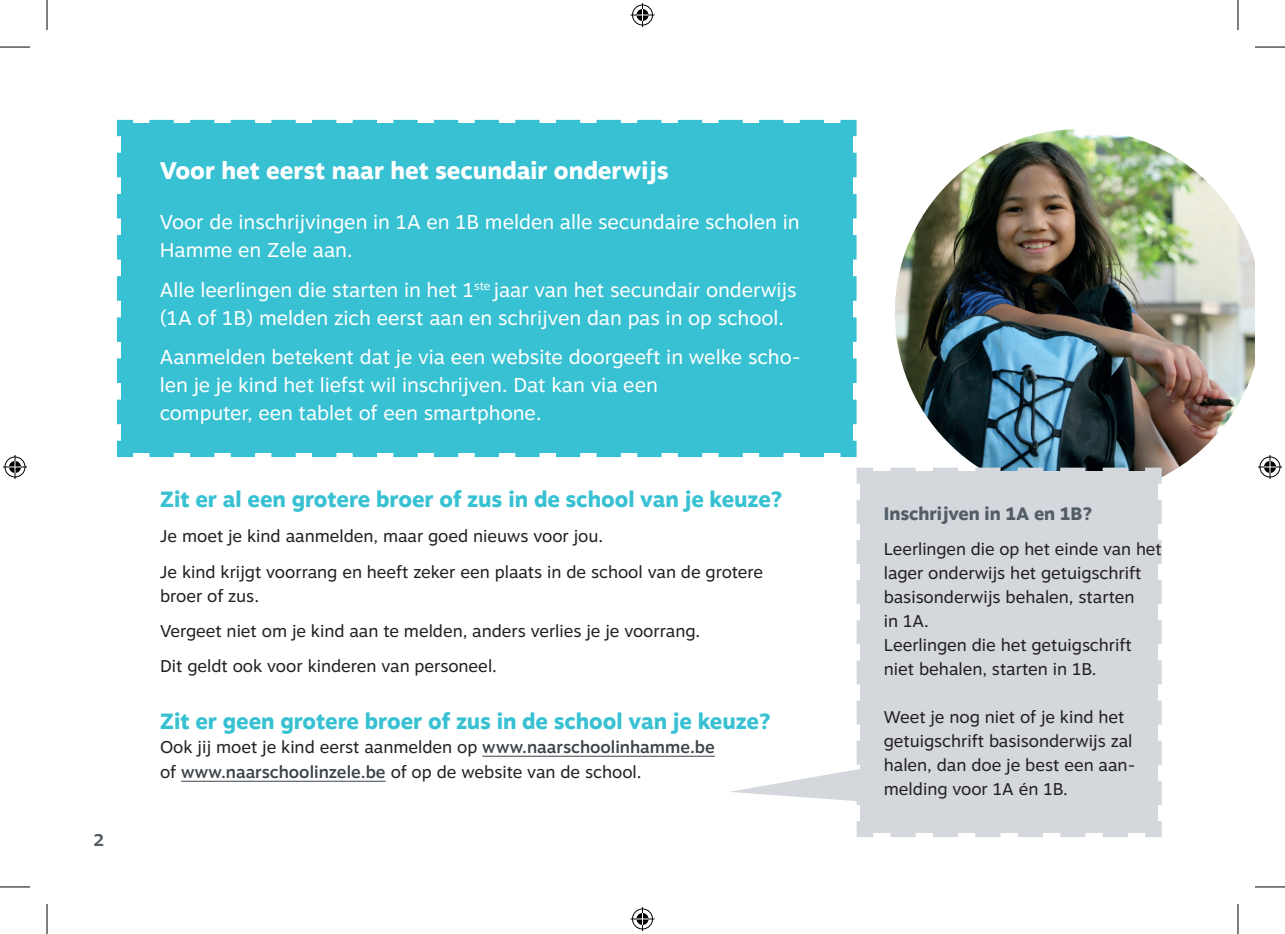
<style>
.page{position:relative;width:1285px;height:934px;background:#fff}
.page>*{position:absolute;margin:0;border:0;box-sizing:border-box;transform-origin:0 0}
.t1{font:800 24px "Motiva Sans";color:#fff}
.t2{font:800 22px "Motiva Sans";color:#38c1d2}
.t3{font:20px/28px "Motiva Sans";color:#fff}
.t4{font:800 18px "Motiva Sans";color:#535d66}
.t5{font:17px/24px "Motiva Sans";color:#231f20}
.t6{font:700 17px "Motiva Sans";color:#535d66}
.s1{font-weight:500;color:#3b434b}
</style>
<div class="page">
<img style="left:895px;top:129px;width:360px;height:347px">
<hr style="left:482px;top:755px;width:233px;height:1px;background:#3b434b">
<hr style="left:181px;top:780px;width:205px;height:1px;background:#3b434b">
<div style="left:117px;top:119px;width:740px;height:339px;background:#38c1d2"></div>
<div style="left:856px;top:463px;width:309px;height:374px;background:#d4d8dd"></div>
<svg style="left:730px;top:499px;width:136px;height:313px"></svg>
<hr style="left:0;top:47px;width:30px;height:1px;background:#000">
<hr style="left:1255px;top:47px;width:30px;height:1px;background:#000">
<hr style="left:0;top:886px;width:30px;height:1px;background:#000">
<hr style="left:1255px;top:886px;width:30px;height:1px;background:#000">
<hr style="left:47px;top:0;width:1px;height:30px;background:#000">
<hr style="left:47px;top:903px;width:1px;height:30px;background:#000">
<hr style="left:1237px;top:0;width:1px;height:30px;background:#000">
<hr style="left:1237px;top:903px;width:1px;height:30px;background:#000">
<svg style="left:630px;top:3px;width:24px;height:24px"></svg>
<svg style="left:630px;top:907px;width:24px;height:23px"></svg>
<svg style="left:3px;top:455px;width:24px;height:24px"></svg>
<svg style="left:1258px;top:455px;width:24px;height:24px"></svg>
<p class="t6" style="left:94px;top:827px;width:12px">2</p>
<h1 class="t1" style="left:160px;top:152px;width:510px">Voor het eerst naar het secundair onderwijs</h1>
<p class="t3" style="left:160px;top:208px;width:641px">Voor de inschrijvingen in 1A en 1B melden alle secundaire scholen in<br>Hamme en Zele aan.</p>
<p class="t3" style="left:160px;top:275px;width:638px">Alle leerlingen die starten in het 1<sup>ste</sup> jaar van het secundair onderwijs (1A of 1B) melden zich eerst aan en schrijven dan pas in op school.</p>
<p class="t3" style="left:160px;top:342px;width:642px">Aanmelden betekent dat je via een website doorgeeft in welke scho&shy;len je je kind het liefst wil inschrijven. Dat kan via een<br>computer, een tablet of een smartphone.</p>
<p class="t2" style="left:160px;top:482px;width:623px">Zit er al een grotere broer of zus in de school van je keuze?</p>
<p class="t5" style="left:160px;top:518px;width:604px;line-height:35.4px">Je moet je kind aanmelden, maar goed nieuws voor jou.<br>Je kind krijgt voorrang en heeft zeker een plaats in de school van de grotere</p>
<p class="t5" style="left:160px;top:577px;width:542px;line-height:35.4px">broer of zus.<br>Vergeet niet om je kind aan te melden, anders verlies je je voorrang.<br>Dit geldt ook voor kinderen van personeel.</p>
<p class="t2" style="left:160px;top:705px;width:612px">Zit er geen grotere broer of zus in de school van je keuze?</p>
<p class="t5" style="left:160px;top:734px;width:556px;line-height:25px">Ook jij moet je kind eerst aanmelden op <span class="s1">www.naarschoolinhamme.be </span>of <span class="s1">www.naarschoolinzele.be</span> of op de website van de school.</p>
<p class="t4" style="left:884px;top:500px;width:210px">Inschrijven in 1A en 1B?</p>
<p class="t5" style="left:884px;top:536px;width:279px">Leerlingen die op het einde van het lager onderwijs het getuigschrift basisonderwijs behalen, starten<br>in 1A.<br>Leerlingen die het getuigschrift niet behalen, starten in 1B.</p>
<p class="t5" style="left:884px;top:704px;width:253px">Weet je nog niet of je kind het getuigschrift basisonderwijs zal halen, dan doe je best een aan&shy;melding voor 1A én 1B.</p>
</div>
